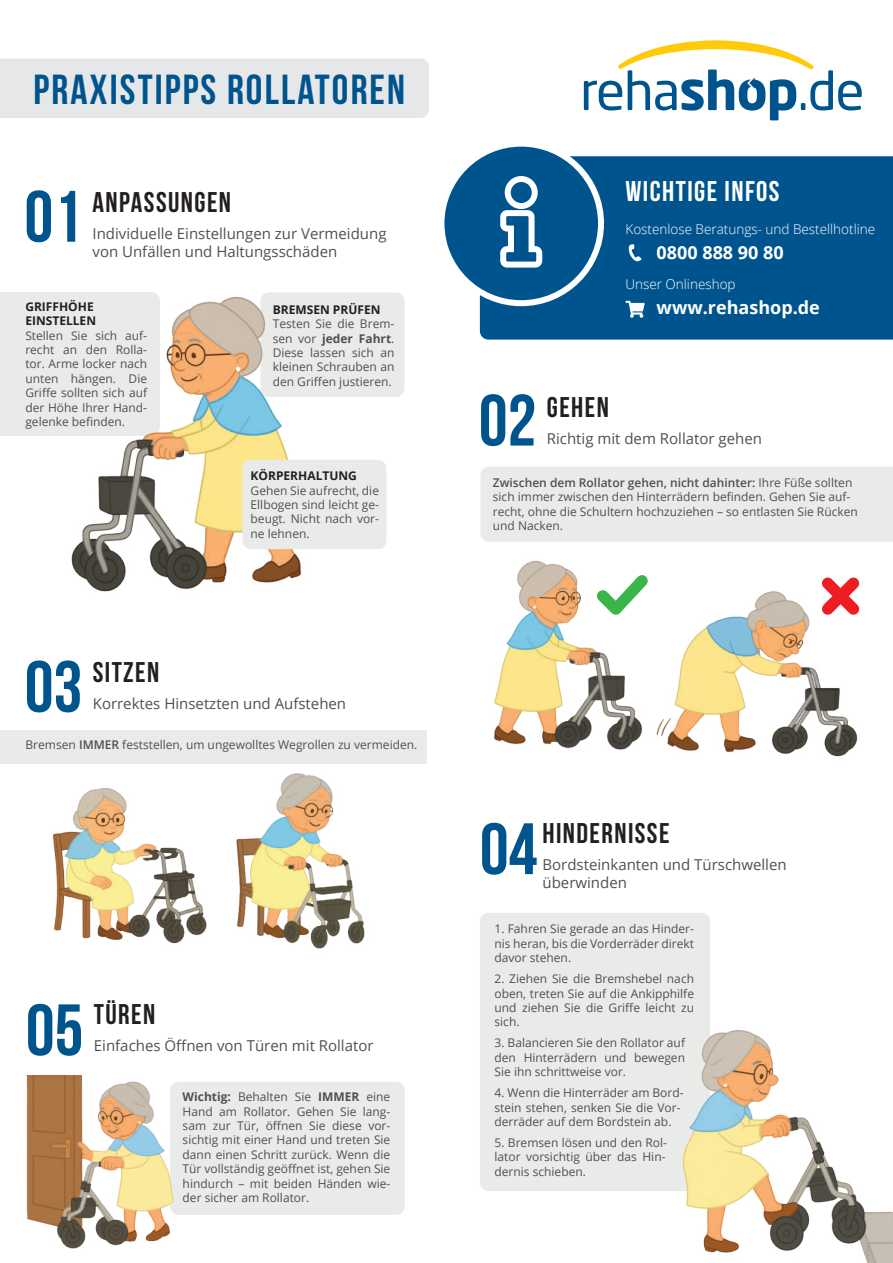
<style>
.page{position:relative;width:893px;height:1263px;background:#fff}
.page>*{position:absolute;margin:0;border:0;box-sizing:border-box;transform-origin:0 0}
.t1{font:700 72.6px "Bebas Neue";color:#00548e}
.t2{font:700 42px "Bebas Neue";letter-spacing:.05em;color:#00548e}
.t3{font:700 28.5px "Bebas Neue";letter-spacing:.05em;color:#231f20}
.t4{font:700 28.5px "Bebas Neue";letter-spacing:.05em;color:#fff}
.t5{font:700 18px "Open Sans";color:#fff}
.t6{font:15px/18px "Open Sans";color:#515050}
.t7{font:300 13.5px "Open Sans";color:#fff}
.t8{font:12px/14.4px "Open Sans";color:#515050;text-align:justify}
.t9{font:700 12px/14.4px "Open Sans";color:#231f20}
.s1{font-weight:700}
.s2{font-weight:600}
</style>
<div class="page">
<div style="left:480px;top:156px;width:413px;height:184px;background:#00548e"></div>
<svg style="left:629px;top:244px;width:12px;height:17px"></svg>
<svg style="left:625px;top:301px;width:20px;height:17px"></svg>
<svg style="left:444px;top:146px;width:163px;height:163px"></svg>
<div style="left:0;top:58px;width:429px;height:60px;background:#e6e7e9"></div>
<svg style="left:584px;top:40px;width:278px;height:80px"></svg>
<div style="left:480px;top:913px;width:230px;height:278px;background:#e9ebe8;border-radius:9px"></div>
<img style="left:682px;top:1030px;width:211px;height:233px">
<div style="left:0;top:730px;width:426px;height:33px;background:#e9ebe8"></div>
<img style="left:52px;top:788px;width:155px;height:156px">
<img style="left:230px;top:763px;width:139px;height:186px">
<div style="left:170px;top:1082px;width:235px;height:133px;background:#e9ebe8;border-radius:9px"></div>
<img style="left:26px;top:1075px;width:148px;height:174px">
<div style="left:0;top:292px;width:159px;height:144px;background:#e9ebe8"></div>
<div style="left:260px;top:292px;width:145px;height:105px;background:#e9ebe8;border-radius:9px"></div>
<img style="left:67px;top:297px;width:235px;height:295px">
<div style="left:242px;top:460px;width:144px;height:89px;background:#e9ebe8;border-radius:9px"></div>
<div style="left:480px;top:467px;width:413px;height:75px;background:#e9ebe8"></div>
<img style="left:494px;top:560px;width:149px;height:190px">
<img style="left:656px;top:591px;width:202px;height:166px">
<svg style="left:818px;top:577px;width:42px;height:41px"></svg>
<svg style="left:593px;top:573px;width:55px;height:42px"></svg>
<h2 class="t2" style="left:33px;top:64px;width:373px">PRAXISTIPPS ROLLATOREN</h2>
<h1 class="t1" style="left:24px;top:174px;width:59px">01</h1>
<h3 class="t3" style="left:92px;top:185px;width:140px">ANPASSUNGEN</h3>
<p class="t6" style="left:92px;top:226px;width:296px">Individuelle Einstellungen zur Vermeidung von Unfällen und Haltungsschäden</p>
<p class="t9" style="left:25px;top:301px;width:72px">GRIFFHÖHE<br>EINSTELLEN</p>
<p class="t8" style="left:25px;top:329px;width:123px">Stellen Sie sich auf&shy;recht an den Rolla&shy;tor. Arme locker nach unten hängen. Die Gri昀昀e sollten sich auf der Höhe Ihrer Hand&shy;gelenke be昀椀nden.</p>
<p class="t9" style="left:273px;top:303px;width:109px">BREMSEN PRÜFEN</p>
<p class="t8" style="left:273px;top:318px;width:123px">Testen Sie die Brem&shy;sen vor <span class="s1">jeder Fahrt</span>.<br>Diese lassen sich an kleinen Schrauben an den Gri昀昀en justieren.</p>
<h3 class="t4" style="left:625px;top:175px;width:156px">WICHTIGE INFOS</h3>
<p class="t7" style="left:625px;top:223px;width:251px">Kostenlose Beratungs- und Bestellhotline</p>
<h3 class="t5" style="left:657px;top:246px;width:129px">0800 888 90 80</h3>
<p class="t7" style="left:625px;top:279px;width:112px">Unser Onlineshop</p>
<h3 class="t5" style="left:657px;top:300px;width:165px">www.rehashop.de</h3>
<h1 class="t1" style="left:479px;top:378px;width:59px">02</h1>
<h3 class="t3" style="left:547px;top:390px;width:64px">GEHEN</h3>
<p class="t6" style="left:547px;top:431px;width:217px">Richtig mit dem Rollator gehen</p>
<p class="t9" style="left:251px;top:470px;width:108px">KÖRPERHALTUNG</p>
<p class="t8" style="left:251px;top:484px;width:130px">Gehen Sie aufrecht, die Ellbogen sind leicht ge&shy;beugt. Nicht nach vor&shy;ne lehnen.</p>
<p class="t8" style="left:493px;top:477px;width:366px;text-align:left"><span class="s2">Zwischen dem Rollator gehen, nicht dahinter:</span> Ihre Füße sollten sich immer zwischen den Hinterrädern be昀椀nden. Gehen Sie auf&shy;recht, ohne die Schultern hochzuziehen – so entlasten Sie Rücken und Nacken.</p>
<h1 class="t1" style="left:25px;top:644px;width:59px">03</h1>
<h3 class="t3" style="left:93px;top:656px;width:68px">SITZEN</h3>
<p class="t6" style="left:93px;top:696px;width:255px">Korrektes Hinsetzten und Aufstehen</p>
<p class="t8" style="left:26px;top:739px;width:393px">Bremsen <span class="s2">IMMER</span> feststellen, um ungewolltes Wegrollen zu vermeiden.</p>
<h1 class="t1" style="left:26px;top:988px;width:59px">05</h1>
<h3 class="t3" style="left:94px;top:998px;width:63px">TÜREN</h3>
<p class="t6" style="left:94px;top:1036px;width:281px">Einfaches Ö昀昀nen von Türen mit Rollator</p>
<p class="t8" style="left:183px;top:1091px;width:209px"><span class="s1">Wichtig:</span> Behalten Sie <span class="s1">IMMER</span> eine Hand am Rollator. Gehen Sie lang&shy;sam zur Tür, ö昀昀nen Sie diese vor&shy;sichtig mit einer Hand und treten Sie dann einen Schritt zurück. Wenn die Tür vollständig geö昀昀net ist, gehen Sie hindurch – mit beiden Händen wie&shy;der sicher am Rollator.</p>
<h1 class="t1" style="left:480px;top:807px;width:59px">04</h1>
<h3 class="t3" style="left:542px;top:817px;width:128px">HINDERNISSE</h3>
<p class="t6" style="left:542px;top:857px;width:246px">Bordsteinkanten und Türschwellen überwinden</p>
<p class="t8" style="left:495px;top:923px;width:201px">1. Fahren Sie gerade an das Hinder&shy;nis heran, bis die Vorderräder direkt davor stehen.</p>
<p class="t8" style="left:495px;top:973px;width:201px">2. Ziehen Sie die Bremshebel nach oben, treten Sie auf die Ankipphilfe und ziehen Sie die Gri昀昀e leicht zu sich.</p>
<p class="t8" style="left:495px;top:1037px;width:192px">3. Balancieren Sie den Rollator auf den Hinterrädern und bewegen Sie ihn schrittweise vor.</p>
<p class="t8" style="left:495px;top:1087px;width:191px;text-align:left">4. Wenn die Hinterräder am Bord&shy;stein stehen, senken Sie die Vor&shy;derräder auf dem Bordstein ab.</p>
<p class="t8" style="left:495px;top:1136px;width:174px;text-align:left">5. Bremsen lösen und den Rol&shy;lator vorsichtig über das Hin&shy;dernis schieben.</p>
</div>
